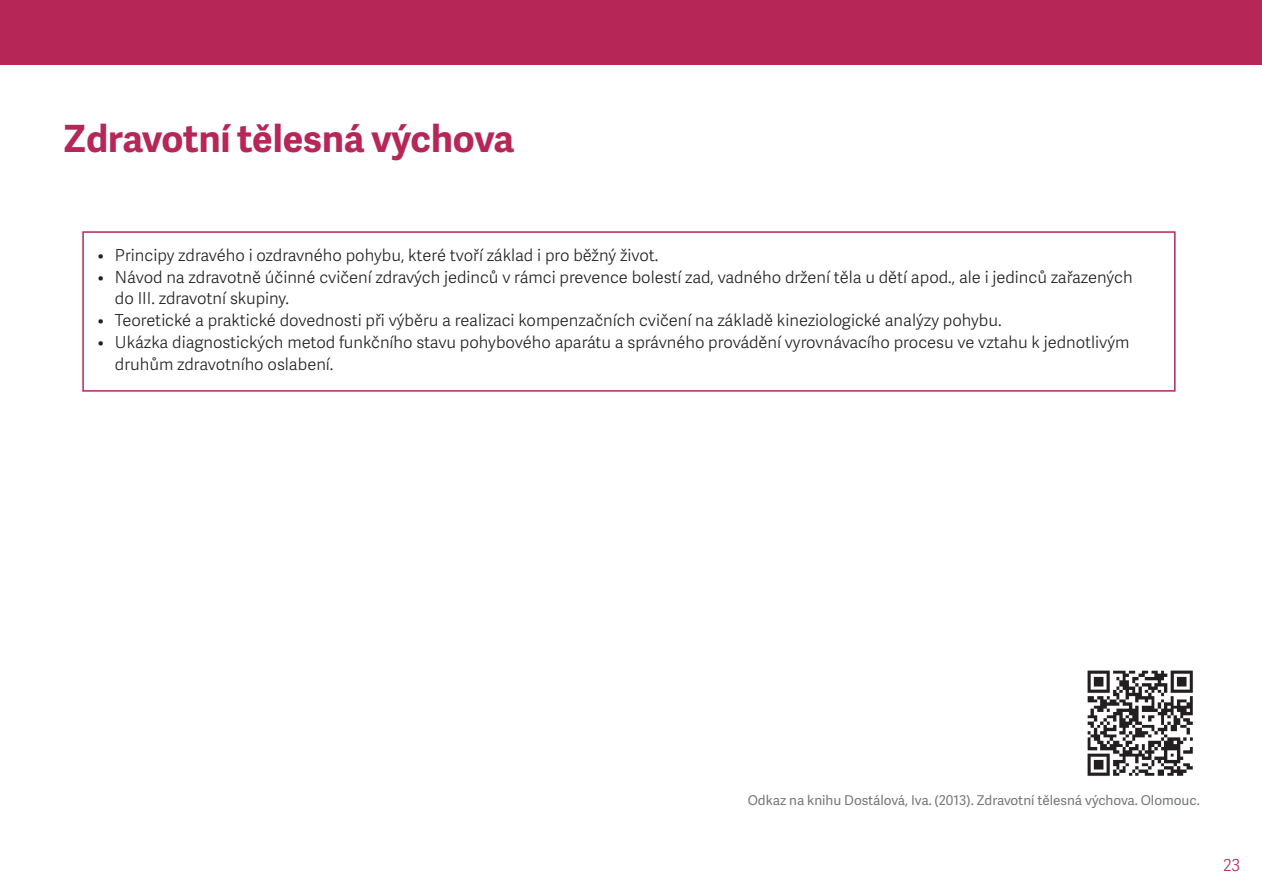
<style>
.page{position:relative;width:1262px;height:894px;background:#fff}
.page>*{position:absolute;margin:0;border:0;box-sizing:border-box;transform-origin:0 0}
.t1{font:700 37.5px "Adelle Sans";color:#b62657}
.t2{font:300 16.5px/21.8px "Adelle Sans";color:#231f20}
.t3{font:300 16.5px "Adelle Sans";color:#b62657}
.t4{font:13.5px "Adelle Sans";color:#76787b}
</style>
<div class="page">
<div style="left:0;top:0;width:1261px;height:65px;background:#b62657"></div>
<div style="left:82px;top:231px;width:1093px;height:160px;border:2px solid #b62657"></div>
<img style="left:1087px;top:670px;width:106px;height:106px">
<h1 class="t1" style="left:64px;top:111px;width:452px">Zdravotní tělesná výchova</h1>
<p class="t2" style="left:98px;top:243px;width:562px">• Principy zdravého i ozdravného pohybu, které tvoří základ i pro běžný život.</p>
<p class="t2" style="left:115px;top:265px;width:1019px;text-indent:-17px">• Návod na zdravotně účinné cvičení zdravých jedinců v rámci prevence bolestí zad, vadného držení těla u dětí apod., ale i jedinců zařazených do III. zdravotní skupiny.</p>
<p class="t2" style="left:98px;top:309px;width:905px">• Teoretické a praktické dovednosti při výběru a realizaci kompenzačních cvičení na základě kineziologické analýzy pohybu.</p>
<p class="t2" style="left:115px;top:330px;width:1015px;text-indent:-17px">• Ukázka diagnostických metod funkčního stavu pohybového aparátu a správného provádění vyrovnávacího procesu ve vztahu k jednotlivým druhům zdravotního oslabení.</p>
<p class="t4" style="left:747px;top:790px;width:453px">Odkaz na knihu Dostálová, Iva. (2013). Zdravotní tělesná výchova. Olomouc.</p>
<p class="t3" style="left:1222px;top:852px;width:19px">23</p>
</div>
